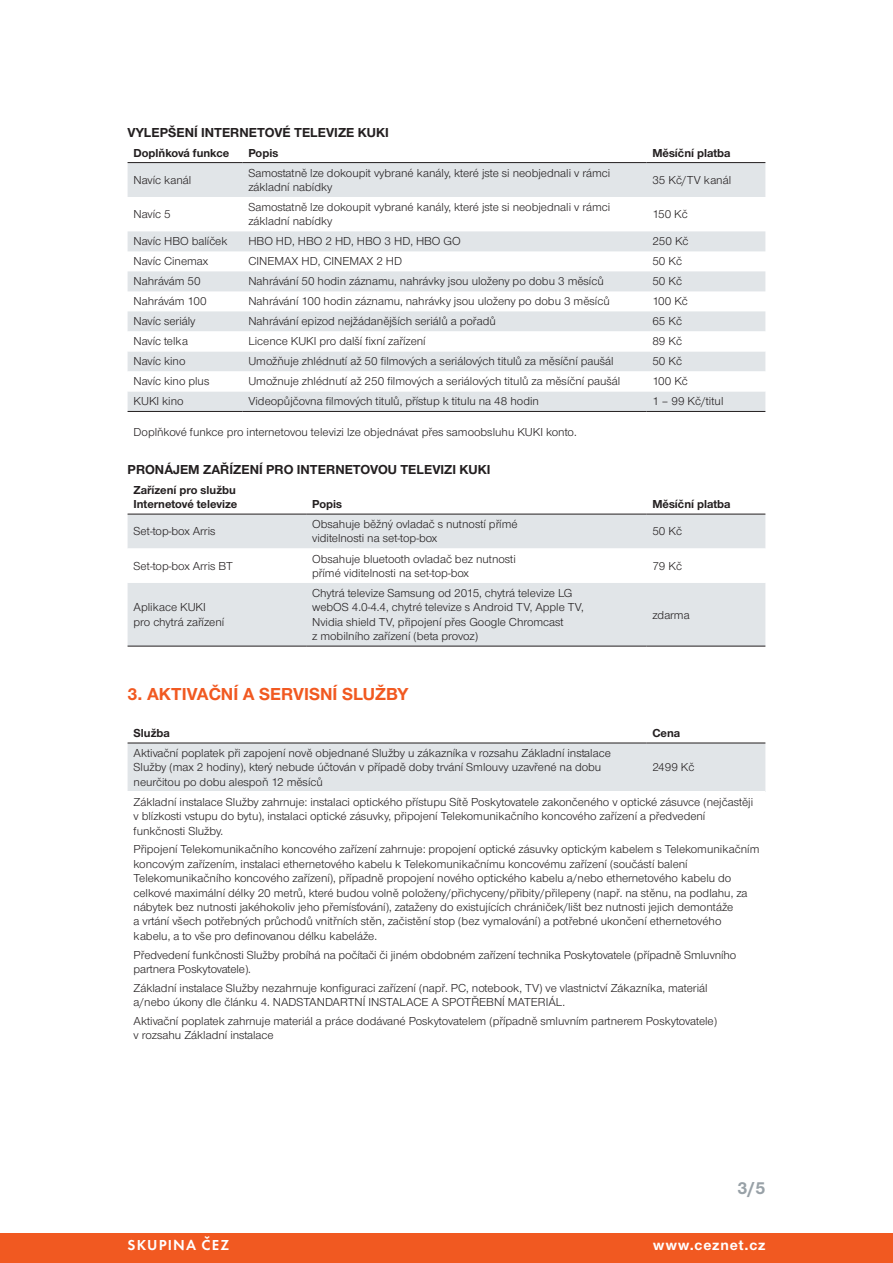
<style>
.page{position:relative;width:893px;height:1263px;background:#fff}
.page>*{position:absolute;margin:0;border:0;box-sizing:border-box;transform-origin:0 0}
.t1{font:700 18px "Nimbus CEZOT";color:#f15921}
.t2{font:700 18px "Nimbus CEZOT";color:#98a1a7}
.t3{font:700 15px "Nimbus CEZOT";letter-spacing:.06em;color:#fff}
.t4{font:600 15px "Futura CEZOT";letter-spacing:.08em;color:#fff}
.t5{font:700 13.5px "Nimbus CEZOT";color:#231f20}
.t6{font:12px/14.4px "Nimbus CEZOT";color:#231f20}
.t7{font:700 12px/14.4px "Nimbus CEZOT";color:#231f20}
</style>
<div class="page">
<div style="left:0;top:1233px;width:893px;height:30px;background:#f15921"></div>
<svg style="left:128px;top:163px;width:637px;height:248px;fill:#e1e5e8"></svg>
<svg style="left:128px;top:331px;width:637px;height:60px"></svg>
<hr style="left:128px;top:162px;width:114px;height:1px;background:#231f20">
<hr style="left:242px;top:162px;width:404px;height:1px;background:#231f20">
<hr style="left:646px;top:162px;width:119px;height:1px;background:#231f20">
<hr style="left:128px;top:411px;width:114px;height:1px;background:#231f20">
<hr style="left:242px;top:411px;width:404px;height:1px;background:#231f20">
<hr style="left:646px;top:411px;width:119px;height:1px;background:#231f20">
<div style="left:128px;top:515px;width:637px;height:131px;background:#e1e5e8"></div>
<svg style="left:128px;top:548px;width:637px;height:35px"></svg>
<hr style="left:128px;top:514px;width:178px;height:1px;background:#231f20">
<hr style="left:306px;top:514px;width:340px;height:1px;background:#231f20">
<hr style="left:646px;top:514px;width:119px;height:1px;background:#231f20">
<hr style="left:128px;top:646px;width:178px;height:1px;background:#231f20">
<hr style="left:306px;top:646px;width:340px;height:1px;background:#231f20">
<hr style="left:646px;top:646px;width:119px;height:1px;background:#231f20">
<div style="left:128px;top:744px;width:637px;height:47px;background:#e1e5e8"></div>
<hr style="left:128px;top:743px;width:518px;height:1px;background:#231f20">
<hr style="left:646px;top:743px;width:119px;height:1px;background:#231f20">
<p class="t5" style="left:128px;top:124px;width:263px">VYLEPŠENÍ INTERNETOVÉ TELEVIZE KUKI</p>
<p class="t7" style="left:134px;top:145px;width:97px">Doplňková funkce</p>
<p class="t7" style="left:248px;top:145px;width:31px">Popis</p>
<p class="t7" style="left:652px;top:145px;width:80px">Měsíční platba</p>
<p class="t6" style="left:134px;top:173px;width:59px">Navíc kanál</p>
<p class="t6" style="left:248px;top:165px;width:363px">Samostatně lze dokoupit vybrané kanály, které jste si neobjednali v rámci základní nabídky</p>
<p class="t6" style="left:652px;top:173px;width:80px">35 Kč/TV kanál</p>
<p class="t6" style="left:134px;top:207px;width:39px">Navíc 5</p>
<p class="t6" style="left:248px;top:200px;width:363px">Samostatně lze dokoupit vybrané kanály, které jste si neobjednali v rámci základní nabídky</p>
<p class="t6" style="left:652px;top:207px;width:37px">150 Kč</p>
<p class="t6" style="left:134px;top:234px;width:95px">Navíc HBO balíček</p>
<p class="t6" style="left:248px;top:234px;width:214px">HBO HD, HBO 2 HD, HBO 3 HD, HBO GO</p>
<p class="t6" style="left:652px;top:234px;width:38px">250 Kč</p>
<p class="t6" style="left:134px;top:254px;width:76px">Navíc Cinemax</p>
<p class="t6" style="left:248px;top:254px;width:155px">CINEMAX HD, CINEMAX 2 HD</p>
<p class="t6" style="left:652px;top:254px;width:31px">50 Kč</p>
<p class="t6" style="left:134px;top:274px;width:69px">Nahrávám 50</p>
<p class="t6" style="left:248px;top:274px;width:357px">Nahrávání 50 hodin záznamu, nahrávky jsou uloženy po dobu 3 měsíců</p>
<p class="t6" style="left:652px;top:274px;width:31px">50 Kč</p>
<p class="t6" style="left:134px;top:294px;width:75px">Nahrávám 100</p>
<p class="t6" style="left:248px;top:294px;width:363px">Nahrávání 100 hodin záznamu, nahrávky jsou uloženy po dobu 3 měsíců</p>
<p class="t6" style="left:652px;top:294px;width:37px">100 Kč</p>
<p class="t6" style="left:134px;top:314px;width:63px">Navíc seriály</p>
<p class="t6" style="left:248px;top:314px;width:249px">Nahrávání epizod nejžádanějších seriálů a pořadů</p>
<p class="t6" style="left:652px;top:314px;width:31px">65 Kč</p>
<p class="t6" style="left:134px;top:334px;width:56px">Navíc telka</p>
<p class="t6" style="left:248px;top:334px;width:179px">Licence KUKI pro další fixní zařízení</p>
<p class="t6" style="left:652px;top:334px;width:31px">89 Kč</p>
<p class="t6" style="left:134px;top:354px;width:53px">Navíc kino</p>
<p class="t6" style="left:248px;top:354px;width:367px">Umožňuje zhlédnutí až 50 filmových a seriálových titulů za měsíční paušál</p>
<p class="t6" style="left:652px;top:354px;width:31px">50 Kč</p>
<p class="t6" style="left:134px;top:374px;width:77px">Navíc kino plus</p>
<p class="t6" style="left:248px;top:374px;width:373px">Umožnuje zhlédnutí až 250 filmových a seriálových titulů za měsíční paušál</p>
<p class="t6" style="left:652px;top:374px;width:37px">100 Kč</p>
<p class="t6" style="left:134px;top:394px;width:52px">KUKI kino</p>
<p class="t6" style="left:248px;top:394px;width:292px">Videopůjčovna filmových titulů, přístup k titulu na 48 hodin</p>
<p class="t6" style="left:652px;top:394px;width:73px">1 – 99 Kč/titul</p>
<p class="t6" style="left:134px;top:425px;width:445px">Doplňkové funkce pro internetovou televizi lze objednávat přes samoobsluhu KUKI konto.</p>
<p class="t5" style="left:128px;top:461px;width:364px">PRONÁJEM ZAŘÍZENÍ PRO INTERNETOVOU TELEVIZI KUKI</p>
<p class="t7" style="left:134px;top:482px;width:105px">Zařízení pro službu<br>Internetové televize</p>
<p class="t7" style="left:312px;top:497px;width:31px">Popis</p>
<p class="t7" style="left:652px;top:497px;width:80px">Měsíční platba</p>
<p class="t6" style="left:134px;top:524px;width:84px">Set-top-box Arris</p>
<p class="t6" style="left:312px;top:517px;width:207px">Obsahuje běžný ovladač s nutností přímé viditelnosti na set-top-box</p>
<p class="t6" style="left:652px;top:524px;width:31px">50 Kč</p>
<p class="t6" style="left:134px;top:559px;width:101px">Set-top-box Arris BT</p>
<p class="t6" style="left:312px;top:551px;width:205px">Obsahuje bluetooth ovladač bez nutnosti přímé viditelnosti na set-top-box</p>
<p class="t6" style="left:652px;top:559px;width:31px">79 Kč</p>
<p class="t6" style="left:134px;top:600px;width:92px">Aplikace KUKI pro chytrá zařízení</p>
<p class="t6" style="left:312px;top:586px;width:273px">Chytrá televize Samsung od 2015, chytrá televize LG webOS 4.0-4.4, chytré televize s Android TV, Apple TV, Nvidia shield TV, připojení přes Google Chromcast<br>z mobilního zařízení (beta provoz)</p>
<p class="t6" style="left:652px;top:607px;width:39px">zdarma</p>
<h1 class="t1" style="left:128px;top:683px;width:282px">3. AKTIVAČNÍ A SERVISNÍ SLUŽBY</h1>
<p class="t7" style="left:134px;top:726px;width:38px">Služba</p>
<p class="t7" style="left:652px;top:726px;width:29px">Cena</p>
<p class="t6" style="left:134px;top:746px;width:479px">Aktivační poplatek při zapojení nově objednané Služby u zákazníka v rozsahu Základní instalace<br>Služby (max 2 hodiny), který nebude účtován v případě doby trvání Smlouvy uzavřené na dobu neurčitou po dobu alespoň 12 měsíců</p>
<p class="t6" style="left:652px;top:760px;width:44px">2499 Kč</p>
<p class="t6" style="left:134px;top:795px;width:621px">Základní instalace Služby zahrnuje: instalaci optického přístupu Sítě Poskytovatele zakončeného v optické zásuvce (nejčastěji v blízkosti vstupu do bytu), instalaci optické zásuvky, připojení Telekomunikačního koncového zařízení a předvedení funkčnosti Služby.</p>
<p class="t6" style="left:134px;top:842px;width:627px">Připojení Telekomunikačního koncového zařízení zahrnuje: propojení optické zásuvky optickým kabelem s Telekomunikačním koncovým zařízením, instalaci ethernetového kabelu k Telekomunikačnímu koncovému zařízení (součástí balení Telekomunikačního koncového zařízení), případně propojení nového optického kabelu a/nebo ethernetového kabelu do celkové maximální délky 20 metrů, které budou volně položeny/přichyceny/přibity/přilepeny (např. na stěnu, na podlahu, za nábytek bez nutnosti jakéhokoliv jeho přemísťování), zataženy do existujících chrániček/lišt bez nutnosti jejich demontáže<br>a vrtání všech potřebných průchodů vnitřních stěn, začistění stop (bez vymalování) a potřebné ukončení ethernetového kabelu, a to vše pro definovanou délku kabeláže.</p>
<p class="t6" style="left:134px;top:947px;width:604px">Předvedení funkčnosti Služby probíhá na počítači či jiném obdobném zařízení technika Poskytovatele (případně Smluvního partnera Poskytovatele).</p>
<p class="t6" style="left:134px;top:980px;width:576px">Základní instalace Služby nezahrnuje konfiguraci zařízení (např. PC, notebook, TV) ve vlastnictví Zákazníka, materiál a/nebo úkony dle článku 4. NADSTANDARTNÍ INSTALACE A SPOTŘEBNÍ MATERIÁL.</p>
<p class="t6" style="left:134px;top:1013px;width:585px">Aktivační poplatek zahrnuje materiál a práce dodávané Poskytovatelem (případně smluvním partnerem Poskytovatele) v rozsahu Základní instalace</p>
<h1 class="t2" style="left:737px;top:1177px;width:29px">3/5</h1>
<p class="t4" style="left:128px;top:1236px;width:103px">SKUPINA ČEZ</p>
<p class="t3" style="left:653px;top:1236px;width:114px">www.ceznet.cz</p>
</div>
